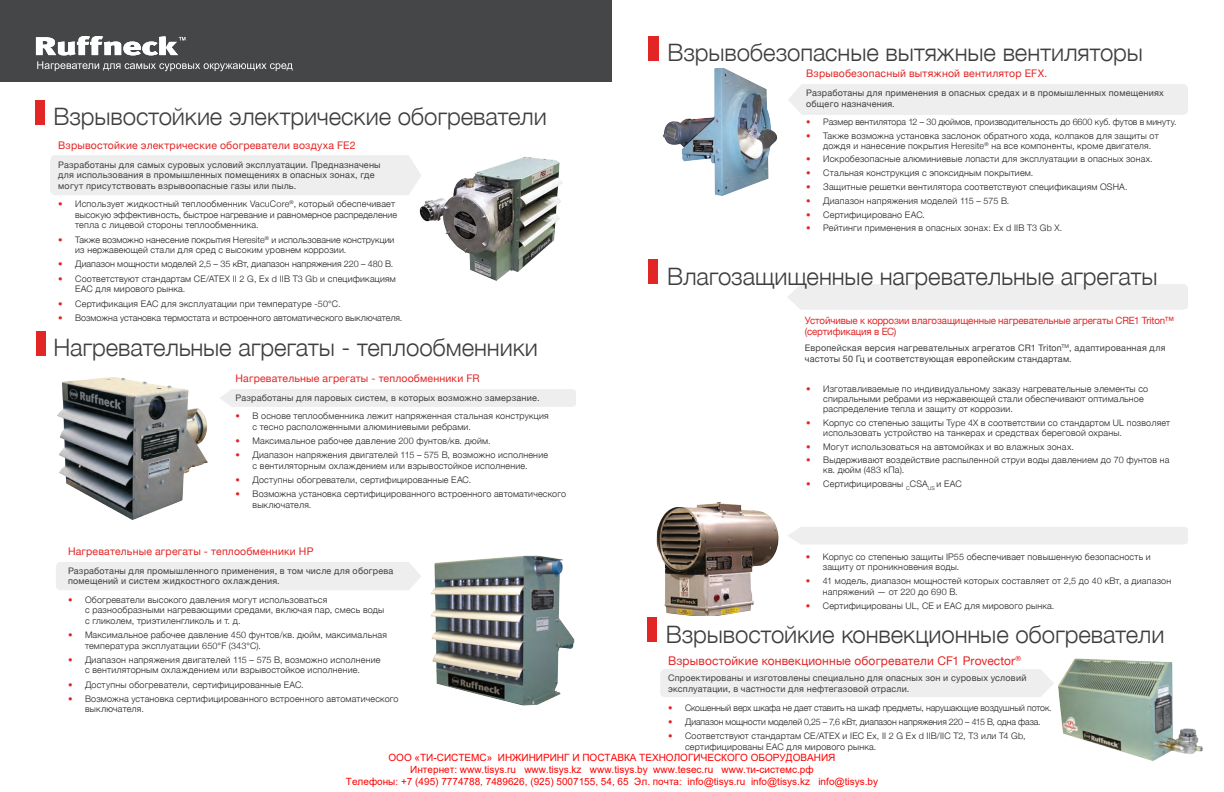
<style>
.page{position:relative;width:1224px;height:792px;background:#fff}
.page>*{position:absolute;margin:0;border:0;box-sizing:border-box;transform-origin:0 0}
.t1{font:300 24px "Helvetica Neue";letter-spacing:-.005em;color:#3e3e3f}
.product_name{font:12px "Helvetica Neue";letter-spacing:.01em;color:#e22525}
.product_name-2{font:10.5px "Helvetica Neue";letter-spacing:.015em;color:#e22525}
.t2{font:10px/12px "Arial";color:#f00;text-align:center}
.Designed_For{font:10px/10.5px "Helvetica Neue";letter-spacing:-.01em;color:#e22525}
.t3{font:300 9px/10.5px "Helvetica Neue";letter-spacing:.02em;color:#231f20}
.Designed_For-2{font:9px/10.5px "Helvetica Neue";letter-spacing:.025em;color:#3e3e3f}
.t4{font:300 9px "Helvetica Neue";color:#231f20}
.t5{font:300 9px "Helvetica Neue";letter-spacing:-.01em;color:#231f20}
.s1{color:#e22525}
</style>
<div class="page">
<div style="left:0;top:0;width:612px;height:81px;background:#454647"></div>
<div style="left:50px;top:155px;width:346px;height:40px;background:#eeeeef"></div>
<img style="left:396px;top:155px;width:167px;height:126px">
<div style="left:35px;top:100px;width:9px;height:24px;background:#e22525"></div>
<img style="left:57px;top:378px;width:151px;height:142px">
<div style="left:56px;top:562px;width:365px;height:28px;background:#eeeeef"></div>
<div style="left:220px;top:389px;width:356px;height:18px;background:#eeeeef"></div>
<img style="left:431px;top:556px;width:144px;height:149px">
<div style="left:36px;top:331px;width:9px;height:24px;background:#e22525"></div>
<svg style="left:36px;top:36px;width:149px;height:19px"></svg>
<svg style="left:37px;top:61px;width:256px;height:10px"></svg>
<div style="left:788px;top:84px;width:400px;height:31px;background:#eeeeef"></div>
<img style="left:662px;top:69px;width:116px;height:127px">
<div style="left:648px;top:36px;width:10px;height:24px;background:#e22525"></div>
<div style="left:788px;top:527px;width:400px;height:17px;background:#eeeeef"></div>
<div style="left:787px;top:284px;width:401px;height:26px;background:#eeeeef"></div>
<img style="left:656px;top:502px;width:123px;height:114px">
<div style="left:648px;top:259px;width:10px;height:25px;background:#e22525"></div>
<div style="left:660px;top:669px;width:394px;height:28px;background:#eeeeef"></div>
<img style="left:1058px;top:658px;width:145px;height:103px">
<div style="left:647px;top:618px;width:10px;height:24px;background:#e22525"></div>
<p class="t1" style="left:54px;top:97px;width:495px">Взрывостойкие электрические обогреватели</p>
<p class="product_name-2" style="left:58px;top:138px;width:299px">Взрывостойкие электрические обогреватели воздуха FE2</p>
<p class="Designed_For-2" style="left:58px;top:160px;width:324px">Разработаны для самых суровых условий эксплуатации. Предназначены для использования в промышленных помещениях в опасных зонах, где могут присутствовать взрывоопасные газы или пыль.</p>
<p class="t3" style="left:75px;top:198px;width:324px;text-indent:-17px"><span class="s1">•</span> Использует жидкостный теплообменник VacuCore<sup>®</sup>, который обеспечивает высокую эффективность, быстрое нагревание и равномерное распределение тепла с лицевой стороны теплообменника.</p>
<p class="t3" style="left:75px;top:234px;width:321px;text-indent:-17px"><span class="s1">•</span> Также возможно нанесение покрытия Heresite<sup>®</sup> и использование конструкции из нержавеющей стали для сред с высоким уровнем коррозии.</p>
<p class="t4" style="left:58px;top:257px;width:337px"><span class="s1">•</span> Диапазон мощности моделей 2,5 – 35 кВт, диапазон напряжения 220 – 480 В.</p>
<p class="t3" style="left:75px;top:273px;width:322px;text-indent:-17px"><span class="s1">•</span> Соответствуют стандартам CE/ATEX II 2 G, Ex d IIB T3 Gb и спецификациям<br>EAC для мирового рынка.</p>
<p class="t3" style="left:58px;top:297px;width:284px"><span class="s1">•</span> Сертификация EAC для эксплуатации при температуре -50°C.</p>
<p class="t4" style="left:58px;top:310px;width:346px"><span class="s1">•</span> Возможна установка термостата и встроенного автоматического выключателя.</p>
<p class="t1" style="left:53px;top:329px;width:486px">Нагревательные агрегаты - теплообменники</p>
<p class="t1" style="left:668px;top:34px;width:477px">Взрывобезопасные вытяжные вентиляторы</p>
<p class="product_name-2" style="left:806px;top:65px;width:243px">Взрывобезопасный вытяжной вентилятор EFX.</p>
<p class="Designed_For-2" style="left:806px;top:88px;width:359px;line-height:10.8px">Разработаны для применения в опасных средах и в промышленных помещениях общего назначения.</p>
<p class="t4" style="left:806px;top:114px;width:372px"><span class="s1">•</span> Размер вентилятора 12 – 30 дюймов, производительность до 6600 куб. футов в минуту.</p>
<p class="t3" style="left:823px;top:130px;width:337px;line-height:10px;text-indent:-17px"><span class="s1">•</span> Также возможна установка заслонок обратного хода, колпаков для защиты от дождя и нанесение покрытия Heresite<sup>®</sup> на все компоненты, кроме двигателя.</p>
<p class="t3" style="left:806px;top:153px;width:348px"><span class="s1">•</span> Искробезопасные алюминиевые лопасти для эксплуатации в опасных зонах.</p>
<p class="t3" style="left:806px;top:167px;width:229px"><span class="s1">•</span> Стальная конструкция с эпоксидным покрытием.</p>
<p class="t3" style="left:806px;top:181px;width:323px"><span class="s1">•</span> Защитные решетки вентилятора соответствуют спецификациям OSHA.</p>
<p class="t3" style="left:806px;top:195px;width:205px"><span class="s1">•</span> Диапазон напряжения моделей 115 – 575 В.</p>
<p class="t3" style="left:806px;top:208px;width:120px"><span class="s1">•</span> Сертифицировано EAC.</p>
<p class="t3" style="left:806px;top:222px;width:258px"><span class="s1">•</span> Рейтинги применения в опасных зонах: Ex d IIB T3 Gb X.</p>
<p class="t1" style="left:667px;top:257px;width:492px">Влагозащищенные нагревательные агрегаты</p>
<p class="Designed_For" style="left:805px;top:316px;width:371px">Устойчивые к коррозии влагозащищенные нагревательные агрегаты CRE1 Triton™ (сертификация в ЕС)</p>
<p class="Designed_For-2" style="left:805px;top:343px;width:362px">Европейская версия нагревательных агрегатов CR1 Triton<sup>TM</sup>, адаптированная для частоты 50 Гц и соответствующая европейским стандартам.</p>
<p class="product_name-2" style="left:236px;top:371px;width:246px">Нагревательные агрегаты - теплообменники FR</p>
<p class="Designed_For-2" style="left:236px;top:393px;width:306px">Разработаны для паровых систем, в которых возможно замерзание.</p>
<p class="t3" style="left:252px;top:410px;width:298px;text-indent:-17px"><span class="s1">•</span> В основе теплообменника лежит напряженная стальная конструкция с тесно расположенными алюминиевыми ребрами.</p>
<p class="t3" style="left:236px;top:435px;width:257px"><span class="s1">•</span> Максимальное рабочее давление 200 фунтов/кв. дюйм.</p>
<p class="t3" style="left:236px;top:449px;width:314px;text-align:center"><span class="s1">•</span> Диапазон напряжения двигателей 115 – 575 В, возможно исполнение с вентиляторным охлаждением или взрывостойкое исполнение.</p>
<p class="t3" style="left:236px;top:474px;width:237px"><span class="s1">•</span> Доступны обогреватели, сертифицированные ЕАС.</p>
<p class="t3" style="left:252px;top:488px;width:315px;text-indent:-17px"><span class="s1">•</span> Возможна установка сертифицированного встроенного автоматического выключателя.</p>
<p class="product_name-2" style="left:68px;top:543px;width:247px">Нагревательные агрегаты - теплообменники HP</p>
<p class="Designed_For-2" style="left:68px;top:566px;width:327px">Разработаны для промышленного применения, в том числе для обогрева помещений и систем жидкостного охлаждения.</p>
<p class="t3" style="left:85px;top:594px;width:301px;text-indent:-17px"><span class="s1">•</span> Обогреватели высокого давления могут использоваться<br>с разнообразными нагревающими средами, включая пар, смесь воды с гликолем, триэтиленгликоль и т. д.</p>
<p class="t3" style="left:85px;top:629px;width:304px;text-indent:-17px"><span class="s1">•</span> Максимальное рабочее давление 450 фунтов/кв. дюйм, максимальная температура эксплуатации 650°F (343°C).</p>
<p class="t3" style="left:68px;top:654px;width:314px;text-align:center"><span class="s1">•</span> Диапазон напряжения двигателей 115 – 575 В, возможно исполнение с вентиляторным охлаждением или взрывостойкое исполнение.</p>
<p class="t3" style="left:68px;top:679px;width:237px"><span class="s1">•</span> Доступны обогреватели, сертифицированные ЕАС.</p>
<p class="t3" style="left:85px;top:693px;width:315px;text-indent:-17px"><span class="s1">•</span> Возможна установка сертифицированного встроенного автоматического выключателя.</p>
<p class="t3" style="left:823px;top:383px;width:326px;line-height:10px;text-indent:-17px"><span class="s1">•</span> Изготавливаемые по индивидуальному заказу нагревательные элементы со спиральными ребрами из нержавеющей стали обеспечивают оптимальное распределение тепла и защиту от коррозии.</p>
<p class="t3" style="left:823px;top:417px;width:349px;line-height:10px;text-indent:-17px"><span class="s1">•</span> Корпус со степенью защиты Type 4X в соответствии со стандартом UL позволяет использовать устройство на танкерах и средствах береговой охраны.</p>
<p class="t3" style="left:806px;top:441px;width:269px"><span class="s1">•</span> Могут использоваться на автомойках и во влажных зонах.</p>
<p class="t3" style="left:823px;top:455px;width:348px;line-height:10px;text-indent:-17px"><span class="s1">•</span> Выдерживают воздействие распыленной струи воды давлением до 70 фунтов на кв. дюйм (483 кПа).</p>
<p class="t3" style="left:806px;top:478px;width:157px"><span class="s1">•</span> Сертифицированы <sub>C</sub>CSA<sub>US</sub> и EAC</p>
<p class="t3" style="left:823px;top:550px;width:329px;text-indent:-17px"><span class="s1">•</span> Корпус со степенью защиты IP55 обеспечивает повышенную безопасность и защиту от проникновения воды.</p>
<p class="t3" style="left:823px;top:575px;width:350px;text-indent:-17px"><span class="s1">•</span> 41 модель, диапазон мощностей которых составляет от 2,5 до 40 кВт, а диапазон напряжений — от 220 до 690 В.</p>
<p class="t3" style="left:806px;top:600px;width:250px"><span class="s1">•</span> Сертифицированы UL, CE и EAC для мирового рынка.</p>
<p class="t1" style="left:666px;top:615px;width:500px">Взрывостойкие конвекционные обогреватели</p>
<p class="product_name" style="left:668px;top:652px;width:355px">Взрывостойкие конвекционные обогреватели CF1 Provector<sup>®</sup></p>
<p class="Designed_For-2" style="left:668px;top:673px;width:360px">Спроектированы и изготовлены специально для опасных зон и суровых условий эксплуатации, в частности для нефтегазовой отрасли.</p>
<p class="t5" style="left:668px;top:700px;width:385px"><span class="s1">•</span> Скошенный верх шкафа не дает ставить на шкаф предметы, нарушающие воздушный поток.</p>
<p class="t5" style="left:668px;top:714px;width:374px"><span class="s1">•</span> Диапазон мощности моделей 0,25 – 7,6 кВт, диапазон напряжения 220 – 415 В, одна фаза.</p>
<p class="t3" style="left:685px;top:730px;width:342px;text-indent:-17px"><span class="s1">•</span> Соответствуют стандартам CE/ATEX и IEC Ex, II 2 G Ex d IIB/IIC T2, T3 или T4 Gb, сертифицированы EAC для мирового рынка.</p>
<p class="t2" style="left:346px;top:751px;width:534px">ООО «ТИ-СИСТЕМС» ИНЖИНИРИНГ И ПОСТАВКА ТЕХНОЛОГИЧЕСКОГО ОБОРУДОВАНИЯ<br>Интернет: www.tisys.ru www.tisys.kz www.tisys.by www.tesec.ru www.ти-системс.рф<br>Телефоны: +7 (495) 7774788, 7489626, (925) 5007155, 54, 65 Эл. почта: info@tisys.ru info@tisys.kz info@tisys.by</p>
</div>
